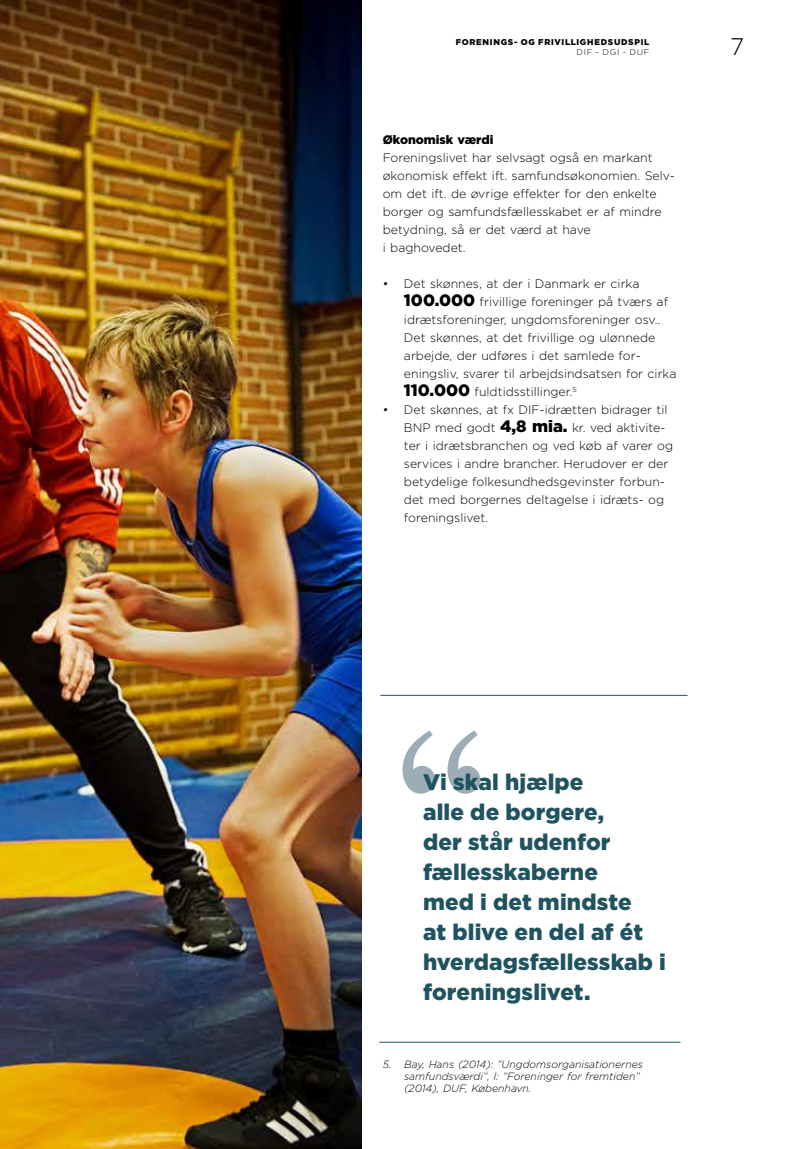
<style>
.page{position:relative;width:808px;height:1149px;background:#fff}
.page>*{position:absolute;margin:0;border:0;box-sizing:border-box;transform-origin:0 0}
.t1{font:262.5px "New Baskerville";color:#9dadb5}
.t2{font:300 24px "Gotham";color:#000}
.t3{font:900 22.5px/30px "Gotham";letter-spacing:.005em;color:#1f535f}
.t4{font:300 12.3px/18px "Gotham";color:#000}
.t5{font:900 12.3px "Gotham";color:#000}
.t6{font:italic 300 10.5px/12px "Gotham";color:#000}
.t7{font:900 8.4px "Gotham";letter-spacing:.085em;color:#000}
.t8{font:300 8.4px "Gotham";letter-spacing:.085em;color:#000}
.s1{font-weight:900;font-size:16.5px}
</style>
<div class="page">
<img style="left:0;top:0;width:361px;height:1148px">
<hr style="left:379px;top:1041px;width:301px;height:1px;background:#1f535f">
<hr style="left:380px;top:694px;width:307px;height:1px;background:#1f535f">
<p class="t7" style="left:456px;top:36px;width:195px">FORENINGS- OG FRIVILLIGHEDSUDSPIL</p>
<p class="t8" style="left:576px;top:46px;width:74px">DIF - DGI - DUF</p>
<p class="t5" style="left:383px;top:131px;width:112px">Økonomisk værdi</p>
<p class="t4" style="left:383px;top:148px;width:294px">Foreningslivet har selvsagt også en markant økonomisk effekt ift. samfundsøkonomien. Selv&shy;om det ift. de øvrige effekter for den enkelte borger og samfundsfællesskabet er af mindre betydning, så er det værd at have<br>i baghovedet.</p>
<p class="t4" style="left:404px;top:274px;width:274px;text-indent:-21px">• Det skønnes, at der i Danmark er cirka <span class="s1">100.000</span> frivillige foreninger på tværs af idrætsforeninger, ungdomsforeninger osv..<br>Det skønnes, at det frivillige og ulønnede arbejde, der udføres i det samlede for&shy;eningsliv, svarer til arbejdsindsatsen for cirka <span class="s1">110.000</span> fuldtidsstillinger.<sup>5</sup></p>
<p class="t4" style="left:404px;top:400px;width:271px;text-indent:-21px">• Det skønnes, at fx DIF-idrætten bidrager til BNP med godt <span class="s1">4,8 mia.</span> kr. ved aktivite&shy;ter i idrætsbranchen og ved køb af varer og services i andre brancher. Herudover er der betydelige folkesundhedsgevinster forbun&shy;det med borgernes deltagelse i idræts- og foreningslivet.</p>
<h2 class="t2" style="left:730px;top:31px;width:16px">7</h2>
<h1 class="t1" style="left:380px;top:663px;width:106px">“</h1>
<h3 class="t3" style="left:423px;top:766px;width:244px">Vi skal hjælpe<br>alle de borgere,<br>der står udenfor fællesskaberne<br>med i det mindste<br>at blive en del af ét hverdagsfællesskab i foreningslivet.</h3>
<p class="t6" style="left:404px;top:1057px;width:241px;text-indent:-21px">5. Bay, Hans (2014): ”Ungdomsorganisationernes samfundsværdi”, I: ”Foreninger for fremtiden” (2014), DUF, København.</p>
</div>
